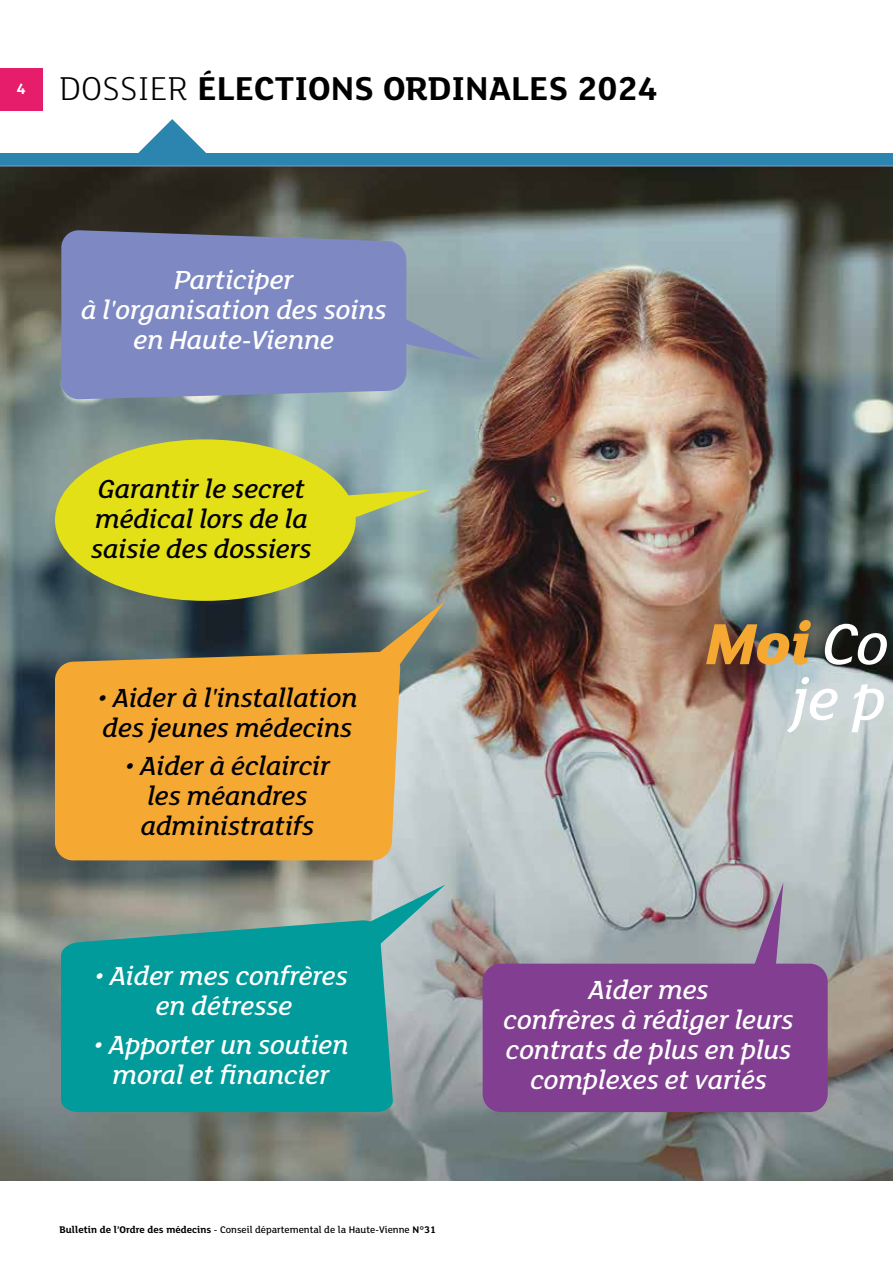
<style>
.page{position:relative;width:893px;height:1263px;background:#fff}
.page>*{position:absolute;margin:0;border:0;box-sizing:border-box;transform-origin:0 0}
.t1{font:italic 800 63px "FS Lola";color:#f5a933}
.t2{font:italic 500 63px "FS Lola";color:#fff}
.t3{font:700 36px "FS Lola";color:#000}
.t4{font:italic 500 28.5px/30px "FS Lola";color:#fff;text-align:center}
.t5{font:italic 500 28.5px/30px "FS Lola";color:#000}
.t6{font:700 16.5px "FS Lola";color:#fff}
.t7{font:500 10.5px "FS Lola";color:#000}
.s1{font-weight:300}
.s2{font-weight:500;color:#fff}
.s3{font-weight:700}
</style>
<div class="page">
<div style="left:0;top:68px;width:43px;height:43px;background:#e61d6b"></div>
<img style="left:0;top:167px;width:893px;height:1013px">
<div style="left:55px;top:439px;width:301px;height:162px;background:#e4e017;border-radius:50%"></div>
<svg style="left:138px;top:119px;width:68px;height:34px"></svg>
<div style="left:0;top:153px;width:893px;height:13px;background:#2b85ae"></div>
<hr style="left:0;top:165px;width:893px;height:2px;background:#7489b1">
<div style="left:55px;top:651px;width:346px;height:209px;background:#f5a933"></div>
<svg style="left:345px;top:490px;width:85px;height:31px;background:#b8c671"></svg>
<svg style="left:406px;top:315px;width:77px;height:45px;background:#8a9baf"></svg>
<svg style="left:370px;top:601px;width:75px;height:73px;background:#8e886a"></svg>
<svg style="left:61px;top:920px;width:332px;height:192px;background:#0b9b99"></svg>
<svg style="left:359px;top:884px;width:86px;height:70px;background:#84b3b3"></svg>
<svg style="left:753px;top:882px;width:30px;height:82px;background:#977e9d"></svg>
<div style="left:483px;top:964px;width:345px;height:148px;background:#823f91;border-radius:18px"></div>
<div style="left:61px;top:230px;width:345px;height:169px;background:#7e89c3"></div>
<p class="t6" style="left:17px;top:77px;width:11px">4</p>
<p class="t3" style="left:60px;top:63px;width:600px"><span class="s1">DOSSIER</span> ÉLECTIONS ORDINALES 2024</p>
<p class="t4" style="left:81px;top:264px;width:307px">Participer<br>à l'organisation des soins en Haute-Vienne</p>
<p class="t5" style="left:91px;top:472px;width:222px">Garantir le secret médical lors de la saisie des dossiers</p>
<h1 class="t1" style="left:705px;top:601px;width:185px">Moi <span class="s2">Co</span></h1>
<p class="t5" style="left:97px;top:681px;width:262px">• Aider à l'installation des jeunes médecins</p>
<h1 class="t2" style="left:792px;top:658px;width:95px">je p</h1>
<p class="t5" style="left:125px;top:750px;width:207px;text-align:center">• Aider à éclaircir les méandres administratifs</p>
<p class="t4" style="left:94px;top:960px;width:255px">• Aider mes confrères en détresse</p>
<p class="t4" style="left:94px;top:1028px;width:256px">• Apporter un soutien moral et financier</p>
<p class="t7" style="left:60px;top:1222px;width:378px"><span class="s3">Bulletin de l’Ordre des médecins</span> - Conseil départemental de la Haute-Vienne <span class="s3">N°31</span></p>
<p class="t4" style="left:504px;top:973px;width:292px">Aider mes<br>confrères à rédiger leurs contrats de plus en plus complexes et variés</p>
</div>
